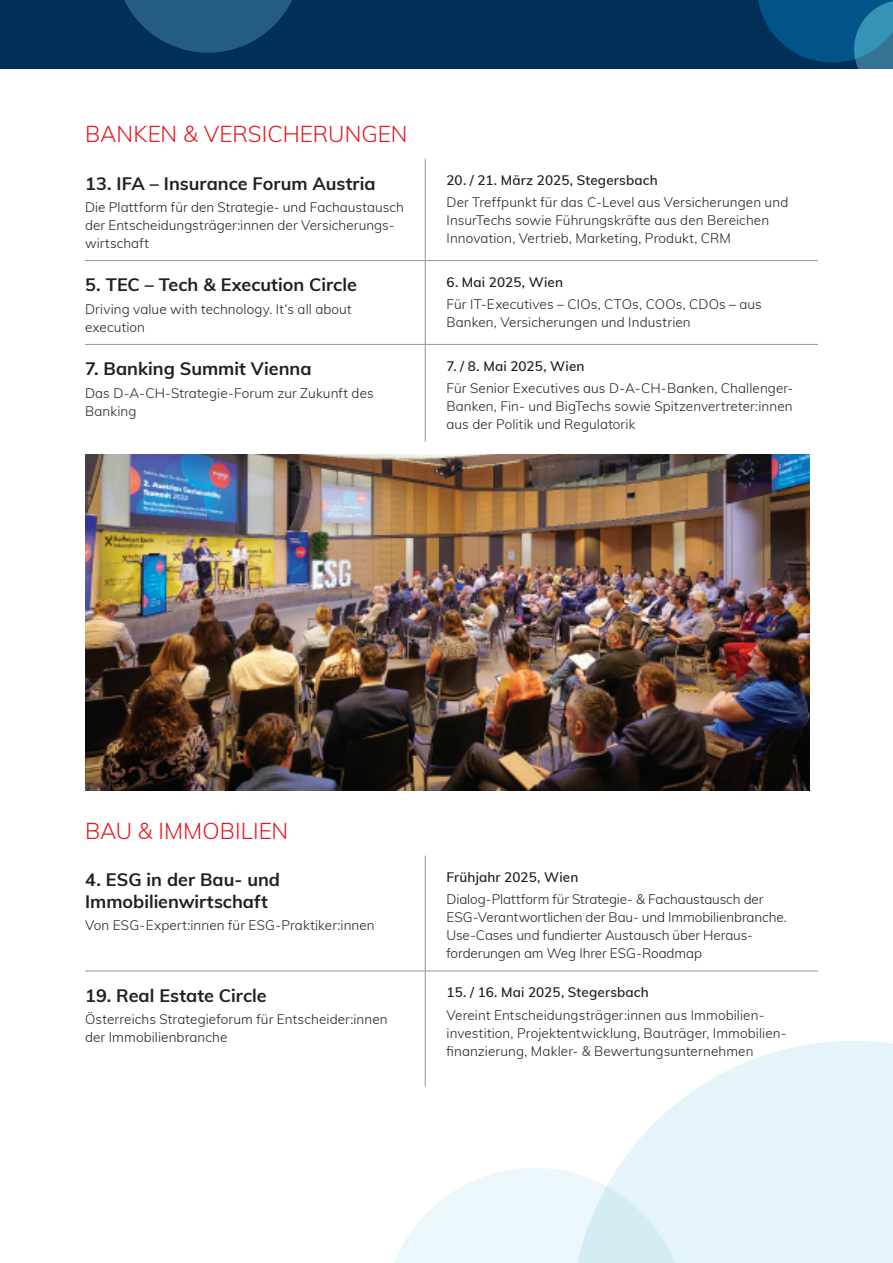
<style>
.page{position:relative;width:893px;height:1263px;background:#fff}
.page>*{position:absolute;margin:0;border:0;box-sizing:border-box;transform-origin:0 0}
.t1{font:300 22.5px "Muli";letter-spacing:.005em;color:#e21a22}
.t2{font:700 18px/21.6px "Muli";color:#231f20}
.t3{font:300 13.5px/18px "Muli";letter-spacing:.005em;color:#231f20}
.t4{font:600 13.5px "Muli";letter-spacing:.01em;color:#231f20}
</style>
<div class="page">
<div style="left:0;top:0;width:893px;height:68px;background:#003058"></div>
<svg style="left:758px;top:0;width:135px;height:68px"></svg>
<svg style="left:124px;top:0;width:168px;height:53px"></svg>
<svg style="left:618px;top:1041px;width:275px;height:222px;fill:#e4f4f9"></svg>
<svg style="left:394px;top:1168px;width:292px;height:95px"></svg>
<hr style="left:425px;top:159px;width:1px;height:101px;background:#939598">
<hr style="left:85px;top:260px;width:340px;height:1px;background:#939598">
<hr style="left:425px;top:260px;width:393px;height:1px;background:#939598">
<hr style="left:425px;top:261px;width:1px;height:83px;background:#939598">
<hr style="left:85px;top:344px;width:340px;height:1px;background:#939598">
<hr style="left:425px;top:344px;width:393px;height:1px;background:#939598">
<hr style="left:425px;top:345px;width:1px;height:97px;background:#939598">
<hr style="left:425px;top:856px;width:1px;height:115px;background:#939598">
<hr style="left:85px;top:971px;width:340px;height:1px;background:#939598">
<hr style="left:425px;top:971px;width:393px;height:1px;background:#939598">
<hr style="left:425px;top:971px;width:1px;height:115px;background:#939598">
<img style="left:85px;top:454px;width:724px;height:336px">
<h1 class="t1" style="left:85px;top:117px;width:31px">Banken</h1>
<h1 class="t1" style="left:183px;top:117px;width:52px">&amp; Versicherun</h1>
<h1 class="t1" style="left:361px;top:117px;width:48px">geN</h1>
<h2 class="t2" style="left:85px;top:171px;width:292px">13. IFA – Insurance Forum Austria</h2>
<p class="t3" style="left:85px;top:197px;width:320px">Die Plattform für den Strategie- und Fachaustausch der Entscheidungsträger:innen der Versicherungs&shy;wirtschaft</p>
<h2 class="t2" style="left:85px;top:273px;width:273px">5. TEC – Tech &amp; Execution Circle</h2>
<p class="t3" style="left:85px;top:299px;width:268px">Driving value with technology. It‘s all about execution</p>
<h2 class="t2" style="left:85px;top:357px;width:228px">7. Banking Summit Vienna</h2>
<p class="t3" style="left:85px;top:383px;width:290px">Das D-A-CH-Strategie-Forum zur Zukunft des<br>Banking</p>
<p class="t4" style="left:446px;top:170px;width:213px">20. / 21. März 2025, Stegersbach</p>
<p class="t3" style="left:446px;top:193px;width:343px">Der Treffpunkt für das C-Level aus Versicherungen und<br>InsurTechs sowie Führungskräfte aus den Bereichen<br>Innovation, Vertrieb, Marketing, Produkt, CRM</p>
<p class="t4" style="left:446px;top:272px;width:118px">6. Mai 2025, Wien</p>
<p class="t3" style="left:446px;top:295px;width:317px">Für IT-Executives – CIOs, CTOs, COOs, CDOs – aus<br>Banken, Versicherungen und Industrien</p>
<p class="t4" style="left:446px;top:356px;width:140px">7. / 8. Mai 2025, Wien</p>
<p class="t3" style="left:446px;top:378px;width:348px;text-align:justify">Für Senior Executives aus D-A-CH-Banken, Challenger-Banken, Fin- und BigTechs sowie Spitzenvertreter:innen aus der Politik und Regulatorik</p>
<h1 class="t1" style="left:85px;top:814px;width:94px">Bau &amp; Immobilien</h1>
<h2 class="t2" style="left:85px;top:868px;width:196px">4. ESG in der Bau- und<br>Immobilienwirtschaft</h2>
<p class="t3" style="left:85px;top:916px;width:291px">Von ESG -Expert:innen für ESG -Praktiker:innen</p>
<h2 class="t2" style="left:85px;top:984px;width:183px">19. Real Estate Circle</h2>
<p class="t3" style="left:85px;top:1009px;width:304px">Österreichs Strategieforum für Entscheider:innen der Immobilienbranche</p>
<p class="t4" style="left:446px;top:867px;width:133px">Frühjahr 2025, Wien</p>
<p class="t3" style="left:446px;top:890px;width:342px">Dialog-Plattform für Strategie- &amp; Fachaustausch der ESG -Verantwortlichen der Bau- und Immobilienbranche.<br>Use-Cases und fundierter Austausch über Heraus&shy;forderungen am Weg Ihrer ESG -Roadmap</p>
<p class="t4" style="left:446px;top:982px;width:204px">15. / 16. Mai 2025, Stegersbach</p>
<p class="t3" style="left:446px;top:1005px;width:340px">Vereint Entscheidungsträger:innen aus Immobilien&shy;investition, Projektentwicklung, Bauträger, Immobilien&shy;finanzierung, Makler- &amp; Bewertungsunternehmen</p>
</div>
